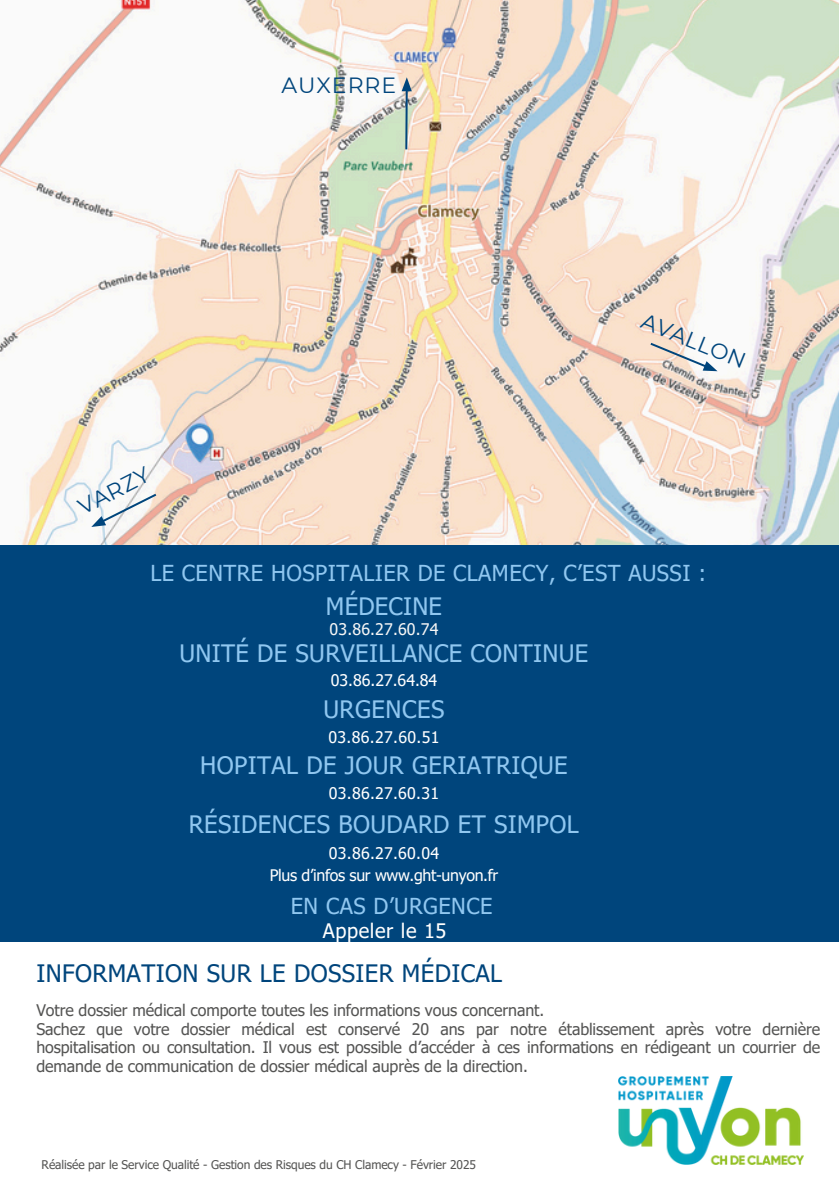
<style>
.page{position:relative;width:839px;height:1191px;background:#fff}
.page>*{position:absolute;margin:0;border:0;box-sizing:border-box;transform-origin:0 0}
.t1{font:24px "Tahoma";letter-spacing:.015em;color:#90c7f0}
.t2{font:24px "Tahoma";letter-spacing:.015em;color:#00457c}
.t3{font:22px "Tahoma";letter-spacing:.02em;color:#90c7f0}
.t4{font:22px "Montserrat";letter-spacing:.045em;color:#00457c}
.t5{font:20px "Tahoma";letter-spacing:.03em;color:#fff}
.t6{font:16px/18.6px "Tahoma";letter-spacing:-.005em;color:#545453}
.t7{font:16px "Tahoma";color:#fff}
.t8{font:16px "Tahoma";letter-spacing:-.02em;color:#fff}
.t9{font:16px "Tahoma";letter-spacing:.01em;color:#f6f6f6}
.t10{font:12px "Tahoma";letter-spacing:-.005em;color:#545453}
</style>
<div class="page">
<img style="left:0;top:0;width:838px;height:545px">
<div style="left:0;top:545px;width:838px;height:397px;background:#00457c"></div>
<img style="left:618px;top:1076px;width:185px;height:89px">
<svg style="left:91px;top:494px;width:65px;height:33px"></svg>
<hr style="left:405px;top:88px;width:3px;height:61px;background:#00457c">
<svg style="left:401px;top:77px;width:11px;height:14px"></svg>
<svg style="left:650px;top:343px;width:67px;height:28px"></svg>
<h3 class="t4" style="left:281px;top:71px;width:116px">AUXERRE</h3>
<h2 class="t4" style="left:73px;top:496px;width:79px;rotate:-27deg">VARZY</h2>
<h1 class="t4" style="left:647px;top:307px;width:112px;rotate:22deg">AVALLON</h1>
<h1 class="t3" style="left:150px;top:559px;width:557px">LE CENTRE HOSPITALIER DE CLAMECY, C’EST AUSSI :</h1>
<h1 class="t1" style="left:326px;top:591px;width:118px">MÉDECINE</h1>
<h1 class="t9" style="left:329px;top:619px;width:110px">03.86.27.60.74</h1>
<h1 class="t1" style="left:179px;top:638px;width:410px">UNITÉ DE SURVEILLANCE CONTINUE</h1>
<h3 class="t7" style="left:331px;top:670px;width:108px">03.86.27.64.84</h3>
<h1 class="t1" style="left:323px;top:694px;width:122px">URGENCES</h1>
<h1 class="t7" style="left:328px;top:727px;width:113px">03.86.27.60.51</h1>
<h1 class="t1" style="left:200px;top:750px;width:369px">HOPITAL DE JOUR GERIATRIQUE</h1>
<h1 class="t7" style="left:329px;top:783px;width:112px">03.86.27.60.31</h1>
<h1 class="t1" style="left:189px;top:809px;width:391px">RÉSIDENCES BOUDARD ET SIMPOL</h1>
<h1 class="t7" style="left:329px;top:843px;width:112px">03.86.27.60.04</h1>
<p class="t8" style="left:270px;top:865px;width:230px">Plus d’infos sur www.ght-unyon.fr</p>
<h1 class="t3" style="left:291px;top:892px;width:203px">EN CAS D’URGENCE</h1>
<h3 class="t5" style="left:323px;top:918px;width:125px">Appeler le 15</h3>
<h1 class="t2" style="left:36px;top:958px;width:467px">INFORMATION SUR LE DOSSIER MÉDICAL</h1>
<h1 class="t6" style="left:36px;top:1000px;width:785px">Votre dossier médical comporte toutes les informations vous concernant.<br>Sachez que votre dossier médical est conservé 20 ans par notre établissement après votre dernière hospitalisation ou consultation. Il vous est possible d’accéder à ces informations en rédigeant un courrier de demande de communication de dossier médical auprès de la direction.</h1>
<p class="t10" style="left:42px;top:1157px;width:436px">Réalisée par le Service Qualité - Gestion des Risques du CH Clamecy - Février 2025</p>
</div>
